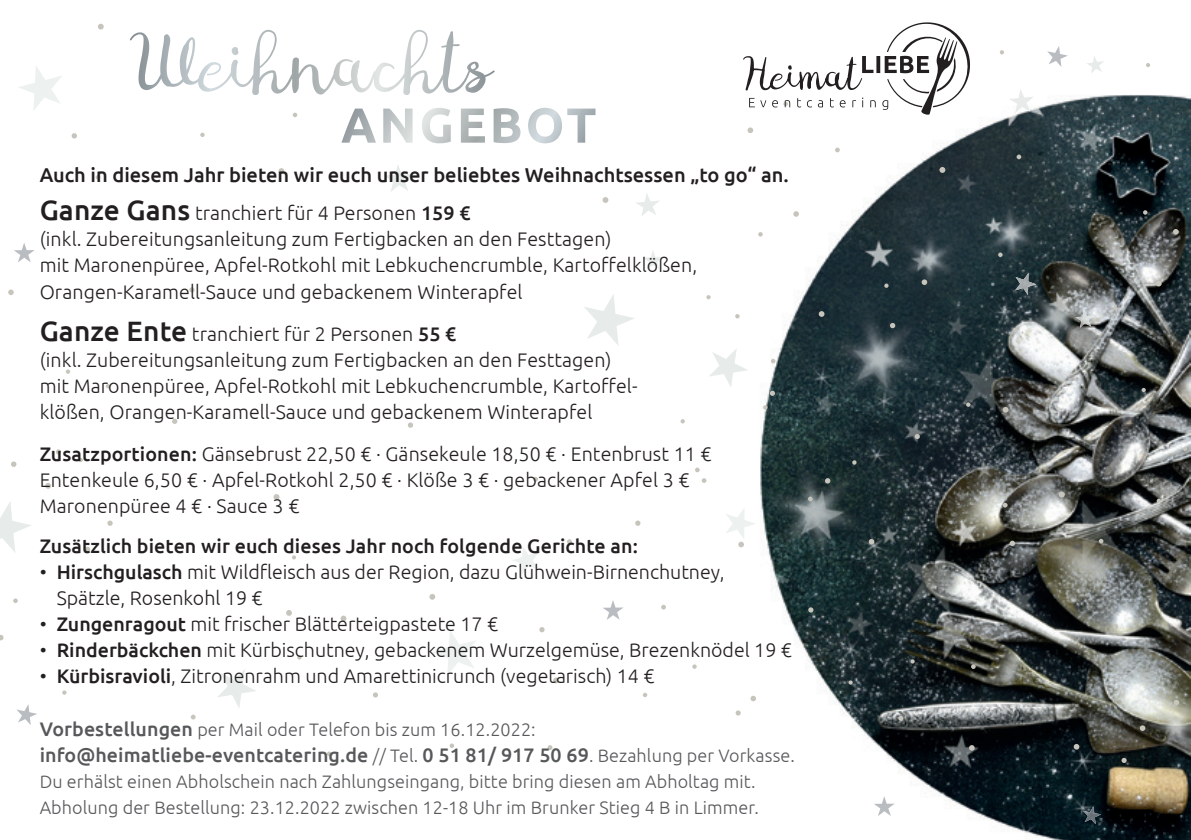
<style>
.page{position:relative;width:1191px;height:840px;background:#fff}
.page>*{position:absolute;margin:0;border:0;box-sizing:border-box;transform-origin:0 0}
.t1{font:500 20px "Ubuntu";color:#231f20}
.t2{font:300 19.6px/26px "Ubuntu";letter-spacing:.005em;color:#231f20}
.t3{font:500 19.6px "Ubuntu";letter-spacing:.005em;color:#57585a}
.t4{font:500 19.6px "Ubuntu";letter-spacing:.005em;color:#231f20}
.t5{font:300 18px/26px "Ubuntu";letter-spacing:.005em;color:#57585a}
.s1{font-weight:500;font-size:28px}
.s2{font-weight:500}
.s3{font-weight:500;font-size:19.6px}
.s4{font-weight:300;font-size:18px}
</style>
<div class="page">
<img style="left:760px;top:95px;width:431px;height:744px">
<svg style="left:278px;top:168px;width:6px;height:6px"></svg>
<svg style="left:85px;top:546px;width:5px;height:5px"></svg>
<svg style="left:1146px;top:63px;width:4px;height:4px"></svg>
<svg style="left:106px;top:384px;width:4px;height:4px"></svg>
<svg style="left:226px;top:455px;width:5px;height:5px"></svg>
<svg style="left:200px;top:133px;width:5px;height:4px"></svg>
<svg style="left:852px;top:460px;width:4px;height:4px"></svg>
<svg style="left:1058px;top:491px;width:6px;height:6px"></svg>
<svg style="left:971px;top:664px;width:4px;height:4px"></svg>
<svg style="left:758px;top:232px;width:4px;height:4px"></svg>
<svg style="left:72px;top:133px;width:5px;height:5px"></svg>
<svg style="left:292px;top:555px;width:4px;height:4px"></svg>
<svg style="left:1009px;top:540px;width:6px;height:5px"></svg>
<svg style="left:107px;top:520px;width:6px;height:5px"></svg>
<svg style="left:910px;top:659px;width:4px;height:4px"></svg>
<svg style="left:969px;top:744px;width:5px;height:6px"></svg>
<svg style="left:692px;top:664px;width:4px;height:4px"></svg>
<svg style="left:189px;top:287px;width:6px;height:5px"></svg>
<svg style="left:602px;top:197px;width:6px;height:6px"></svg>
<svg style="left:898px;top:715px;width:5px;height:5px"></svg>
<svg style="left:56px;top:449px;width:5px;height:5px"></svg>
<svg style="left:1139px;top:725px;width:6px;height:5px"></svg>
<svg style="left:635px;top:520px;width:5px;height:5px"></svg>
<svg style="left:273px;top:494px;width:6px;height:5px"></svg>
<svg style="left:8px;top:289px;width:6px;height:6px"></svg>
<svg style="left:13px;top:598px;width:5px;height:4px"></svg>
<svg style="left:966px;top:402px;width:4px;height:4px"></svg>
<svg style="left:848px;top:680px;width:4px;height:4px"></svg>
<svg style="left:1002px;top:502px;width:5px;height:5px"></svg>
<svg style="left:11px;top:461px;width:5px;height:5px"></svg>
<svg style="left:293px;top:113px;width:4px;height:4px"></svg>
<svg style="left:1121px;top:757px;width:5px;height:5px"></svg>
<svg style="left:98px;top:24px;width:6px;height:6px"></svg>
<svg style="left:340px;top:615px;width:6px;height:6px"></svg>
<svg style="left:1098px;top:538px;width:5px;height:5px"></svg>
<svg style="left:408px;top:422px;width:5px;height:5px"></svg>
<svg style="left:1112px;top:623px;width:6px;height:6px"></svg>
<svg style="left:62px;top:690px;width:5px;height:4px"></svg>
<svg style="left:770px;top:390px;width:5px;height:5px"></svg>
<svg style="left:172px;top:418px;width:5px;height:5px"></svg>
<svg style="left:1016px;top:154px;width:5px;height:5px"></svg>
<svg style="left:96px;top:175px;width:4px;height:4px"></svg>
<svg style="left:45px;top:483px;width:6px;height:5px"></svg>
<svg style="left:680px;top:419px;width:5px;height:4px"></svg>
<svg style="left:825px;top:478px;width:5px;height:5px"></svg>
<svg style="left:890px;top:323px;width:5px;height:5px"></svg>
<svg style="left:643px;top:692px;width:4px;height:4px"></svg>
<svg style="left:1155px;top:280px;width:6px;height:6px"></svg>
<svg style="left:1173px;top:699px;width:6px;height:5px"></svg>
<svg style="left:835px;top:147px;width:4px;height:5px"></svg>
<svg style="left:429px;top:594px;width:6px;height:5px"></svg>
<svg style="left:921px;top:279px;width:6px;height:6px"></svg>
<svg style="left:750px;top:695px;width:6px;height:6px"></svg>
<svg style="left:701px;top:478px;width:5px;height:4px"></svg>
<svg style="left:735px;top:710px;width:5px;height:5px"></svg>
<svg style="left:808px;top:607px;width:5px;height:5px"></svg>
<svg style="left:1173px;top:229px;width:5px;height:5px"></svg>
<svg style="left:695px;top:467px;width:4px;height:5px"></svg>
<svg style="left:1095px;top:317px;width:4px;height:5px"></svg>
<svg style="left:763px;top:405px;width:4px;height:4px"></svg>
<svg style="left:1143px;top:210px;width:4px;height:4px"></svg>
<svg style="left:547px;top:745px;width:5px;height:4px"></svg>
<svg style="left:999px;top:50px;width:5px;height:4px"></svg>
<svg style="left:808px;top:496px;width:4px;height:5px"></svg>
<svg style="left:373px;top:692px;width:5px;height:5px"></svg>
<svg style="left:1141px;top:387px;width:4px;height:5px"></svg>
<svg style="left:0;top:635px;width:4px;height:5px"></svg>
<svg style="left:1156px;top:498px;width:4px;height:4px"></svg>
<svg style="left:914px;top:433px;width:6px;height:6px"></svg>
<svg style="left:1013px;top:327px;width:5px;height:5px"></svg>
<svg style="left:66px;top:369px;width:4px;height:4px"></svg>
<svg style="left:998px;top:252px;width:4px;height:5px"></svg>
<svg style="left:661px;top:604px;width:5px;height:5px"></svg>
<svg style="left:539px;top:627px;width:5px;height:5px"></svg>
<svg style="left:735px;top:314px;width:4px;height:4px"></svg>
<svg style="left:191px;top:714px;width:5px;height:5px"></svg>
<svg style="left:567px;top:539px;width:5px;height:5px"></svg>
<svg style="left:868px;top:538px;width:6px;height:6px"></svg>
<svg style="left:79px;top:458px;width:4px;height:4px"></svg>
<svg style="left:1183px;top:446px;width:4px;height:4px"></svg>
<svg style="left:706px;top:295px;width:4px;height:4px"></svg>
<svg style="left:818px;top:311px;width:6px;height:6px"></svg>
<svg style="left:939px;top:167px;width:6px;height:6px"></svg>
<svg style="left:1073px;top:743px;width:6px;height:6px"></svg>
<svg style="left:884px;top:283px;width:4px;height:5px"></svg>
<svg style="left:297px;top:655px;width:5px;height:4px"></svg>
<svg style="left:771px;top:358px;width:4px;height:5px"></svg>
<svg style="left:533px;top:477px;width:5px;height:4px"></svg>
<svg style="left:327px;top:751px;width:4px;height:4px"></svg>
<svg style="left:1002px;top:406px;width:6px;height:6px"></svg>
<svg style="left:747px;top:127px;width:6px;height:6px"></svg>
<svg style="left:449px;top:743px;width:5px;height:4px"></svg>
<svg style="left:793px;top:211px;width:6px;height:6px"></svg>
<svg style="left:286px;top:610px;width:6px;height:5px"></svg>
<svg style="left:553px;top:677px;width:6px;height:6px"></svg>
<img style="left:1083px;top:805px;width:18px;height:18px">
<svg style="left:513px;top:548px;width:26px;height:26px"></svg>
<svg style="left:726px;top:509px;width:29px;height:38px"></svg>
<svg style="left:433px;top:631px;width:43px;height:44px"></svg>
<svg style="left:1087px;top:56px;width:17px;height:17px"></svg>
<svg style="left:710px;top:349px;width:38px;height:38px"></svg>
<svg style="left:218px;top:669px;width:38px;height:39px"></svg>
<svg style="left:0;top:501px;width:31px;height:51px"></svg>
<svg style="left:584px;top:294px;width:51px;height:52px"></svg>
<svg style="left:643px;top:251px;width:20px;height:18px"></svg>
<svg style="left:14px;top:243px;width:21px;height:19px"></svg>
<svg style="left:603px;top:600px;width:20px;height:19px"></svg>
<img style="left:873px;top:795px;width:21px;height:20px">
<img style="left:1075px;top:309px;width:18px;height:18px">
<img style="left:1015px;top:273px;width:21px;height:22px">
<svg style="left:1047px;top:46px;width:21px;height:21px"></svg>
<svg style="left:17px;top:704px;width:20px;height:20px"></svg>
<svg style="left:1019px;top:89px;width:4px;height:6px"></svg>
<img style="left:1009px;top:95px;width:24px;height:18px">
<svg style="left:636px;top:193px;width:23px;height:23px"></svg>
<svg style="left:384px;top:165px;width:28px;height:26px"></svg>
<svg style="left:346px;top:108px;width:249px;height:35px"></svg>
<svg style="left:314px;top:30px;width:103px;height:60px"></svg>
<svg style="left:743px;top:22px;width:233px;height:94px"></svg>
<svg style="left:19px;top:66px;width:43px;height:44px"></svg>
<p class="t1" style="left:40px;top:162px;width:750px">Auch in diesem Jahr bieten wir euch unser beliebtes Weihnachtsessen „to go“ an.</p>
<p class="t2" style="left:40px;top:200px;width:659px"><span class="s1">Ganze Gans</span> tranchiert für 4 Personen <span class="s2">159 €<br></span>(inkl. Zubereitungsanleitung zum Fertigbacken an den Festtagen)<br>mit Maronenpüree, Apfel-Rotkohl mit Lebkuchencrumble, Kartoffelklößen, Orangen-Karamell-Sauce und gebackenem Winterapfel</p>
<p class="t2" style="left:40px;top:320px;width:599px"><span class="s1">Ganze Ente</span> tranchiert für 2 Personen <span class="s2">55 €<br></span>(inkl. Zubereitungsanleitung zum Fertigbacken an den Festtagen) mit Maronenpüree, Apfel-Rotkohl mit Lebkuchencrumble, Kartoffel&shy;klößen, Orangen-Karamell-Sauce und gebackenem Winterapfel</p>
<p class="t2" style="left:40px;top:440px;width:673px"><span class="s2">Zusatzportionen:</span> Gänsebrust 22,50 € · Gänsekeule 18,50 € · Entenbrust 11 €<br>Entenkeule 6,50 € · Apfel-Rotkohl 2,50 € · Klöße 3 € · gebackener Apfel 3 €<br>Maronenpüree 4 € · Sauce 3 €</p>
<p class="t4" style="left:40px;top:533px;width:599px">Zusätzlich bieten wir euch dieses Jahr noch folgende Gerichte an:</p>
<p class="t2" style="left:57px;top:558px;width:669px;text-indent:-17px">• <span class="s2">Hirschgulasch</span> mit Wildfleisch aus der Region, dazu Glühwein-Birnenchutney,<br>Spätzle, Rosenkohl 19 €</p>
<p class="t2" style="left:40px;top:610px;width:460px">• <span class="s2">Zungenragout</span> mit frischer Blätterteigpastete 17 €</p>
<p class="t2" style="left:40px;top:636px;width:753px">• <span class="s2">Rinderbäckchen</span> mit Kürbischutney, gebackenem Wurzelgemüse, Brezenknödel 19 €</p>
<p class="t2" style="left:40px;top:662px;width:616px">• <span class="s2">Kürbisravioli</span>, Zitronenrahm und Amarettinicrunch (vegetarisch) 14 €</p>
<p class="t5" style="left:40px;top:715px;width:497px"><span class="s3">Vorbestellungen</span> per Mail oder Telefon bis zum 16.12.2022:</p>
<p class="t3" style="left:40px;top:742px;width:756px">info@heimatliebe-eventcatering.de <span class="s4">// Tel.</span> 0 51 81/ 917 50 69<span class="s4">. Bezahlung per Vorkasse.</span></p>
<p class="t5" style="left:40px;top:767px;width:720px">Du erhälst einen Abholschein nach Zahlungseingang, bitte bring diesen am Abholtag mit.<br>Abholung der Bestellung: 23.12.2022 zwischen 12-18 Uhr im Brunker Stieg 4 B in Limmer.</p>
</div>
